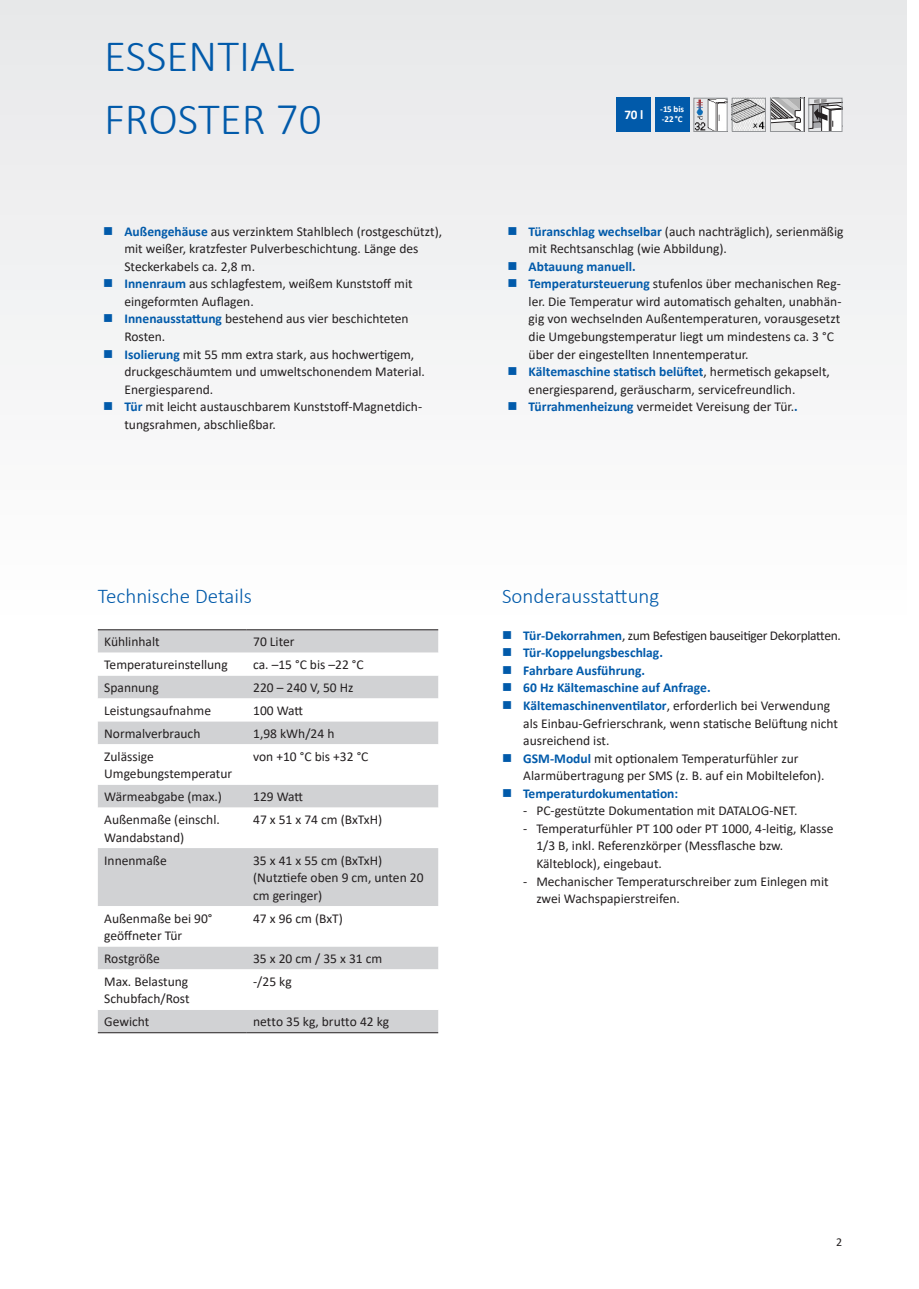
<style>
.page{position:relative;width:919px;height:1289px;background:#fff}
.page>*{position:absolute;margin:0;border:0;box-sizing:border-box;transform-origin:0 0}
.Produktseite_Übersch{font:300 45px "Calibri";color:#015aaa}
.Fließtext_9_pt_-_2_m{font:300 21px "Calibri";color:#015aaa}
.Aufzählung{font:13.5px/17.5px "Calibri";color:#231f20}
.Fließtext_9_pt_Stand{font:13.5px/17.5px "Calibri";color:#231f20}
.t1{font:700 13.5px "Calibri";color:#015aaa}
.Aufzählung-2{font:13.5px "Calibri";letter-spacing:-.025em;color:#231f20}
.t2{font:700 13.2px "Calibri";color:#fff}
.t3{font:12px "Calibri";color:#231f20}
.t4{font:700 9px/10.8px "Calibri";letter-spacing:-.005em;color:#fff}
.s1{font-weight:700;color:#015aaa}
</style>
<div class="page">
<div style="left:0;top:0;width:906px;height:629px;background:#f3f4f4"></div>
<div style="left:98px;top:630px;width:340px;height:402px;background:#d1d2d4"></div>
<svg style="left:98px;top:652px;width:340px;height:357px"></svg>
<hr style="left:98px;top:629px;width:149px;height:1px;background:#231f20">
<hr style="left:247px;top:629px;width:191px;height:1px;background:#231f20">
<hr style="left:98px;top:1032px;width:149px;height:1px;background:#231f20">
<hr style="left:247px;top:1032px;width:191px;height:1px;background:#231f20">
<div style="left:617px;top:98px;width:34px;height:34px;background:#015aaa"></div>
<div style="left:655px;top:98px;width:34px;height:34px;background:#015aaa"></div>
<img style="left:733px;top:100px;width:30px;height:30px">
<div style="left:731px;top:98px;width:34px;height:34px;border:1px solid #939598"></div>
<svg style="left:770px;top:98px;width:70px;height:34px"></svg>
<div style="left:808px;top:98px;width:34px;height:34px;border:1px solid #939598"></div>
<img style="left:695px;top:100px;width:30px;height:30px">
<div style="left:693px;top:98px;width:34px;height:34px;border:1px solid #939598"></div>
<p class="Produktseite_Übersch" style="left:104px;top:28px;width:191px">ESSENTIAL</p>
<p class="Produktseite_Übersch" style="left:104px;top:91px;width:219px">FROSTER 70</p>
<p class="Aufzählung" style="left:124px;top:222px;width:319px"><span class="s1">Außengehäuse</span> aus verzinktem Stahlblech (rostgeschützt), mit weißer, kratzfester Pulverbeschichtung. Länge des<br>Steckerkabels ca. 2,8 m.</p>
<p class="Aufzählung" style="left:124px;top:275px;width:290px"><span class="s1">Innenraum</span> aus schlagfestem, weißem Kunststoff mit eingeformten Auflagen.</p>
<p class="Aufzählung" style="left:124px;top:310px;width:286px"><span class="s1">Innenausstattung</span> bestehend aus vier beschichteten<br>Rosten.</p>
<p class="Aufzählung" style="left:124px;top:345px;width:302px"><span class="s1">Isolierung</span> mit 55 mm extra stark, aus hochwertigem, druckgeschäumtem und umweltschonendem Material.<br>Energiesparend.</p>
<p class="Aufzählung" style="left:124px;top:397px;width:299px"><span class="s1">Tür</span> mit leicht austauschbarem Kunststoff-Magnetdich&shy;tungsrahmen, abschließbar.</p>
<p class="t2" style="left:624px;top:105px;width:20px">70 l</p>
<p class="t4" style="left:660px;top:103px;width:25px">-15 bis -22 °C</p>
<p class="Aufzählung" style="left:528px;top:222px;width:316px"><span class="s1">Türanschlag wechselbar</span> (auch nachträglich), serienmäßig mit Rechtsanschlag (wie Abbildung).</p>
<p class="t1" style="left:528px;top:257px;width:108px">Abtauung manuell.</p>
<p class="Aufzählung" style="left:528px;top:275px;width:314px"><span class="s1">Temperatursteuerung</span> stufenlos über mechanischen Reg&shy;ler. Die Temperatur wird automatisch gehalten, unabhän&shy;gig von wechselnden Außentemperaturen, vorausgesetzt die Umgebungstemperatur liegt um mindestens ca. 3 °C über der eingestellten Innentemperatur.</p>
<p class="Aufzählung" style="left:528px;top:362px;width:303px"><span class="s1">Kältemaschine statisch belüftet</span>, hermetisch gekapselt, energiesparend, geräuscharm, servicefreundlich.</p>
<p class="Aufzählung" style="left:528px;top:397px;width:271px"><span class="s1">Türrahmenheizung</span> vermeidet Vereisung der Tür.<span class="s1">.</span></p>
<p class="Fließtext_9_pt_-_2_m" style="left:98px;top:583px;width:156px">Technische Details</p>
<p class="Fließtext_9_pt_Stand" style="left:104px;top:632px;width:57px">Kühlinhalt</p>
<p class="Fließtext_9_pt_Stand" style="left:253px;top:632px;width:43px">70 Liter</p>
<p class="Fließtext_9_pt_Stand" style="left:104px;top:655px;width:125px">Temperatureinstellung</p>
<p class="Fließtext_9_pt_Stand" style="left:253px;top:655px;width:112px">ca. –15 °C bis –22 °C</p>
<p class="Fließtext_9_pt_Stand" style="left:104px;top:678px;width:56px">Spannung</p>
<p class="Fließtext_9_pt_Stand" style="left:253px;top:678px;width:102px">220 – 240 V, 50 Hz</p>
<p class="Fließtext_9_pt_Stand" style="left:104px;top:701px;width:108px">Leistungsaufnahme</p>
<p class="Fließtext_9_pt_Stand" style="left:253px;top:701px;width:52px">100 Watt</p>
<p class="Fließtext_9_pt_Stand" style="left:104px;top:724px;width:98px">Normalverbrauch</p>
<p class="Fließtext_9_pt_Stand" style="left:253px;top:724px;width:83px">1,98 kWh/24 h</p>
<p class="Fließtext_9_pt_Stand" style="left:104px;top:747px;width:129px">Zulässige<br>Umgebungstemperatur</p>
<p class="Fließtext_9_pt_Stand" style="left:253px;top:747px;width:117px">von +10 °C bis +32 °C</p>
<p class="Fließtext_9_pt_Stand" style="left:104px;top:787px;width:119px">Wärmeabgabe (max.)</p>
<p class="Fließtext_9_pt_Stand" style="left:253px;top:787px;width:52px">129 Watt</p>
<p class="Fließtext_9_pt_Stand" style="left:104px;top:810px;width:117px">Außenmaße (einschl.<br>Wandabstand)</p>
<p class="Fließtext_9_pt_Stand" style="left:253px;top:810px;width:131px">47 x 51 x 74 cm (BxTxH)</p>
<p class="Fließtext_9_pt_Stand" style="left:104px;top:851px;width:64px">Innenmaße</p>
<p class="Fließtext_9_pt_Stand" style="left:253px;top:851px;width:172px">35 x 41 x 55 cm (BxTxH) (Nutztiefe oben 9 cm, unten 20 cm geringer)</p>
<p class="Fließtext_9_pt_Stand" style="left:104px;top:909px;width:110px">Außenmaße bei 90° geöffneter Tür</p>
<p class="Fließtext_9_pt_Stand" style="left:253px;top:909px;width:91px">47 x 96 cm (BxT)</p>
<p class="Fließtext_9_pt_Stand" style="left:104px;top:949px;width:57px">Rostgröße</p>
<p class="Fließtext_9_pt_Stand" style="left:253px;top:949px;width:131px">35 x 20 cm / 35 x 31 cm</p>
<p class="Fließtext_9_pt_Stand" style="left:104px;top:972px;width:87px">Max. Belastung<br>Schubfach/Rost</p>
<p class="Fließtext_9_pt_Stand" style="left:253px;top:972px;width:40px">-/25 kg</p>
<p class="Fließtext_9_pt_Stand" style="left:104px;top:1012px;width:47px">Gewicht</p>
<p class="Fließtext_9_pt_Stand" style="left:253px;top:1012px;width:138px">netto 35 kg, brutto 42 kg</p>
<p class="Fließtext_9_pt_-_2_m" style="left:502px;top:583px;width:159px">Sonderausstattung</p>
<p class="Aufzählung-2" style="left:523px;top:626px;width:319px"><span class="s1">Tür-Dekorrahmen</span>, zum Befestigen bauseitiger Dekorplatten.</p>
<p class="t1" style="left:523px;top:643px;width:141px">Tür-Koppelungsbeschlag.</p>
<p class="t1" style="left:523px;top:660px;width:123px">Fahrbare Ausführung.</p>
<p class="t1" style="left:523px;top:678px;width:189px">60 Hz Kältemaschine auf Anfrage.</p>
<p class="Aufzählung" style="left:523px;top:696px;width:316px"><span class="s1">Kältemaschinenventilator</span>, erforderlich bei Verwendung als Einbau-Gefrierschrank, wenn statische Belüftung nicht ausreichend ist.</p>
<p class="Aufzählung" style="left:523px;top:749px;width:303px"><span class="s1">GSM-Modul</span> mit optionalem Temperaturfühler zur<br>Alarmübertragung per SMS (z. B. auf ein Mobiltelefon).</p>
<p class="t1" style="left:523px;top:783px;width:157px">Temperaturdokumentation:</p>
<p class="Aufzählung" style="left:523px;top:801px;width:276px">- PC-gestützte Dokumentation mit DATALOG-NET.</p>
<p class="Aufzählung" style="left:536px;top:819px;width:299px;text-indent:-13px">- Temperaturfühler PT 100 oder PT 1000, 4-leitig, Klasse<br>1/3 B, inkl. Referenzkörper (Messflasche bzw.<br>Kälteblock), eingebaut.</p>
<p class="Aufzählung" style="left:536px;top:872px;width:294px;text-indent:-13px">- Mechanischer Temperaturschreiber zum Einlegen mit zwei Wachspapierstreifen.</p>
<p class="t3" style="left:836px;top:1234px;width:8px">2</p>
</div>
